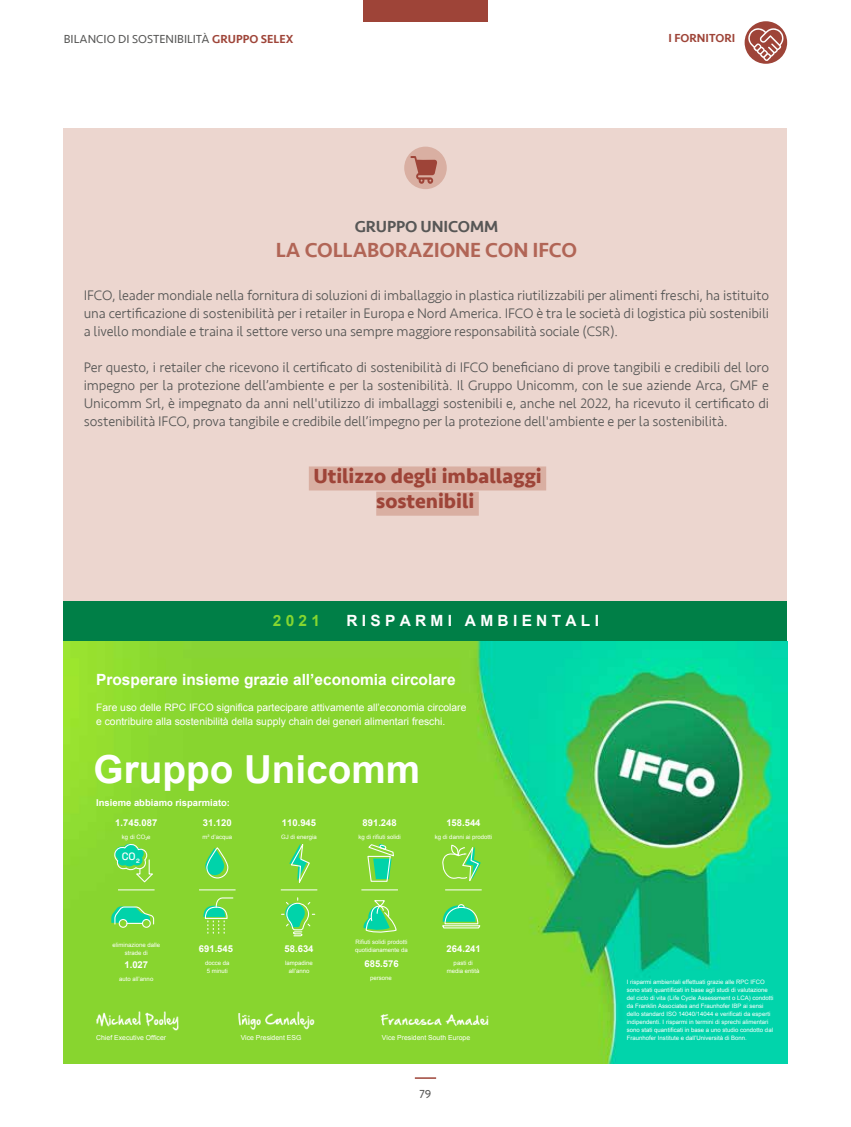
<style>
.page{position:relative;width:851px;height:1127px;background:#fff}
.page>*{position:absolute;margin:0;border:0;box-sizing:border-box;transform-origin:0 0}
.t1{font:700 38.7px "Arial";color:#fff}
.t2{font:700 21px/25.2px "Seravek";color:#9e4438;text-align:center}
.t3{font:500 21px "Seravek";letter-spacing:-.01em;color:#b16556}
.t4{font:500 16.5px "Seravek";letter-spacing:-.01em;color:#575756}
.t5{font:700 15.45px "Arial";color:#fff}
.t6{font:700 15.45px "Arial";color:#85d630}
.t7{font:300 14.25px/18px "Seravek";letter-spacing:-.01em;color:#575756;text-align:justify}
.t8{font:12px "Seravek";color:#575756}
.t9{font:500 12px "Seravek";color:#9e4438}
.t10{font:500 10.65px "Space Grotesk";color:#fff}
.t11{font:10.35px/13.6px "Arial";color:#fff}
.t12{font:700 9.45px "Arial";color:#fff}
.t13{font:6.9px "Arial";color:#fff}
.t14{font:6px/7.9px "Arial";color:#fff}
.s1{font-weight:500;color:#9e4438}
.s2{font-family:"Myriad Pro"}
</style>
<div class="page">
<div style="left:363px;top:0;width:125px;height:21px;background:#9e4438"></div>
<hr style="left:415px;top:1077px;width:21px;height:2px;background:#9e4438">
<svg style="left:744px;top:21px;width:43px;height:43px"></svg>
<div style="left:63px;top:128px;width:724px;height:934px;background:#ecd6cf"></div>
<img style="left:64px;top:641px;width:723px;height:423px">
<div style="left:63px;top:602px;width:724px;height:39px;background:#007f47"></div>
<hr style="left:118px;top:889px;width:36px;height:1px;background:#fff">
<hr style="left:199px;top:889px;width:36px;height:1px;background:#fff">
<hr style="left:361px;top:889px;width:37px;height:1px;background:#fff">
<hr style="left:281px;top:889px;width:36px;height:1px;background:#fff">
<hr style="left:445px;top:889px;width:36px;height:1px;background:#fff">
<div style="left:142px;top:919px;width:9px;height:9px;border:1px solid #fff;border-radius:50%"></div>
<div style="left:119px;top:919px;width:8px;height:9px;border:1px solid #fff;border-radius:50%"></div>
<svg style="left:111px;top:906px;width:44px;height:19px"></svg>
<svg style="left:205px;top:848px;width:19px;height:27px"></svg>
<div style="left:206px;top:847px;width:22px;height:31px;border:1px solid #fff;border-radius:10px"></div>
<svg style="left:203px;top:897px;width:31px;height:38px"></svg>
<svg style="left:366px;top:843px;width:28px;height:39px"></svg>
<svg style="left:362px;top:899px;width:35px;height:35px"></svg>
<svg style="left:289px;top:839px;width:22px;height:48px"></svg>
<svg style="left:281px;top:898px;width:34px;height:39px"></svg>
<svg style="left:441px;top:844px;width:39px;height:38px"></svg>
<svg style="left:441px;top:903px;width:40px;height:26px"></svg>
<svg style="left:113px;top:843px;width:42px;height:40px"></svg>
<img style="left:93px;top:1011px;width:142px;height:19px">
<img style="left:235px;top:1010px;width:142px;height:20px">
<img style="left:377px;top:1010px;width:171px;height:20px">
<div style="left:404px;top:147px;width:42px;height:42px;background:#d9afa2;border-radius:50%"></div>
<svg style="left:410px;top:156px;width:27px;height:28px"></svg>
<div style="left:309px;top:466px;width:237px;height:24px;background:#d9afa2"></div>
<div style="left:376px;top:492px;width:102px;height:24px;background:#d9afa2"></div>
<p class="t8" style="left:64px;top:29px;width:231px">BILANCIO DI SOSTENIBILITÀ <span class="s1">GRUPPO SELEX</span></p>
<p class="t9" style="left:668px;top:31px;width:68px">I FORNITORI</p>
<p class="t4" style="left:354px;top:216px;width:145px">GRUPPO UNICOMM</p>
<h2 class="t3" style="left:276px;top:237px;width:303px">LA COLLABORAZIONE CON IFCO</h2>
<p class="t7" style="left:84px;top:286px;width:686px">IFCO, leader mondiale nella fornitura di soluzioni di imballaggio in plastica riutilizzabili per alimenti freschi, ha istituito una certificazione di sostenibilità per i retailer in Europa e Nord America. IFCO è tra le società di logistica più sostenibili a livello mondiale e traina il settore verso una sempre maggiore responsabilità sociale (CSR).</p>
<p class="t7" style="left:84px;top:358px;width:686px">Per questo, i retailer che ricevono il certificato di sostenibilità di IFCO beneficiano di prove tangibili e credibili del loro impegno per la protezione dell’ambiente e per la sostenibilità. Il Gruppo Unicomm, con le sue aziende Arca, GMF e Unicomm Srl, è impegnato da anni nell'utilizzo di imballaggi sostenibili e, anche nel 2022, ha ricevuto il certificato di sostenibilità IFCO, prova tangibile e credibile dell’impegno per la protezione dell'ambiente e per la sostenibilità.</p>
<h2 class="t2" style="left:313px;top:463px;width:230px">Utilizzo degli imballaggi sostenibili</h2>
<p class="t6" style="left:273px;top:610px;width:49px">2 0 2 1</p>
<p class="t5" style="left:346px;top:610px;width:254px">R I S P A R M I A M B I E N T A L I</p>
<p class="t5" style="left:96px;top:669px;width:361px">Prosperare insieme grazie all’economia circolare</p>
<p class="t11" style="left:96px;top:701px;width:372px">Fare uso delle RPC IFCO significa partecipare attivamente all’economia circolare e contribuire alla sostenibilità della supply chain dei generi alimentari freschi.</p>
<h1 class="t1" style="left:94px;top:743px;width:328px">Gruppo Unicomm</h1>
<p class="t12" style="left:96px;top:796px;width:135px">Insieme abbiamo risparmiato:</p>
<p class="t12" style="left:115px;top:817px;width:44px">1.745.087</p>
<p class="t14" style="left:122px;top:833px;width:30px">kg di CO<span class="s2">₂</span>e</p>
<p class="t12" style="left:203px;top:817px;width:30px">31.120</p>
<p class="t14" style="left:202px;top:833px;width:31px">m³ d’acqua</p>
<p class="t12" style="left:282px;top:817px;width:36px">110.945</p>
<p class="t14" style="left:281px;top:833px;width:37px">GJ di energia</p>
<p class="t12" style="left:362px;top:816px;width:36px">891.248</p>
<p class="t14" style="left:358px;top:833px;width:44px">kg di rifiuti solidi</p>
<p class="t12" style="left:446px;top:817px;width:36px">158.544</p>
<p class="t14" style="left:435px;top:833px;width:59px">kg di danni ai prodotti</p>
<p class="t10" style="left:122px;top:848px;width:19px">CO<sub>2</sub></p>
<p class="t14" style="left:112px;top:940px;width:49px;text-align:center">eliminazione dalle strade di</p>
<p class="t12" style="left:199px;top:943px;width:36px">691.545</p>
<p class="t12" style="left:284px;top:943px;width:30px">58.634</p>
<p class="t14" style="left:355px;top:938px;width:54px">Rifiuti solidi prodotti quotidianamente da</p>
<p class="t12" style="left:446px;top:943px;width:36px">264.241</p>
<p class="t12" style="left:124px;top:958px;width:25px">1.027</p>
<p class="t14" style="left:205px;top:959px;width:26px">docce da<br>5 minuti</p>
<p class="t14" style="left:285px;top:959px;width:29px;text-align:center">lampadine all’anno</p>
<p class="t12" style="left:364px;top:957px;width:36px">685.576</p>
<p class="t14" style="left:446px;top:959px;width:34px;text-align:center">pasti di media entità</p>
<p class="t14" style="left:119px;top:975px;width:36px">auto all’anno</p>
<p class="t14" style="left:370px;top:974px;width:23px">persone</p>
<p class="t14" style="left:626px;top:977px;width:148px">I risparmi ambientali effettuati grazie alle RPC IFCO sono stati quantificati in base agli studi di valutazione del ciclo di vita (Life Cycle Assessment o LCA) condotti da Franklin Associates and Fraunhofer IBP ai sensi dello standard ISO 14040/14044 e verificati da esperti indipendenti. I risparmi in termini di sprechi alimentari sono stati quantificati in base a uno studio condotto dal</p>
<p class="t13" style="left:96px;top:1033px;width:71px">Chief Executive Officer</p>
<p class="t13" style="left:241px;top:1033px;width:62px">Vice President ESG</p>
<p class="t13" style="left:382px;top:1033px;width:90px">Vice President South Europe</p>
<p class="t14" style="left:626px;top:1033px;width:121px">Fraunhofer Institute e dall’Università di Bonn.</p>
<p class="t8" style="left:419px;top:1084px;width:13px">79</p>
</div>
